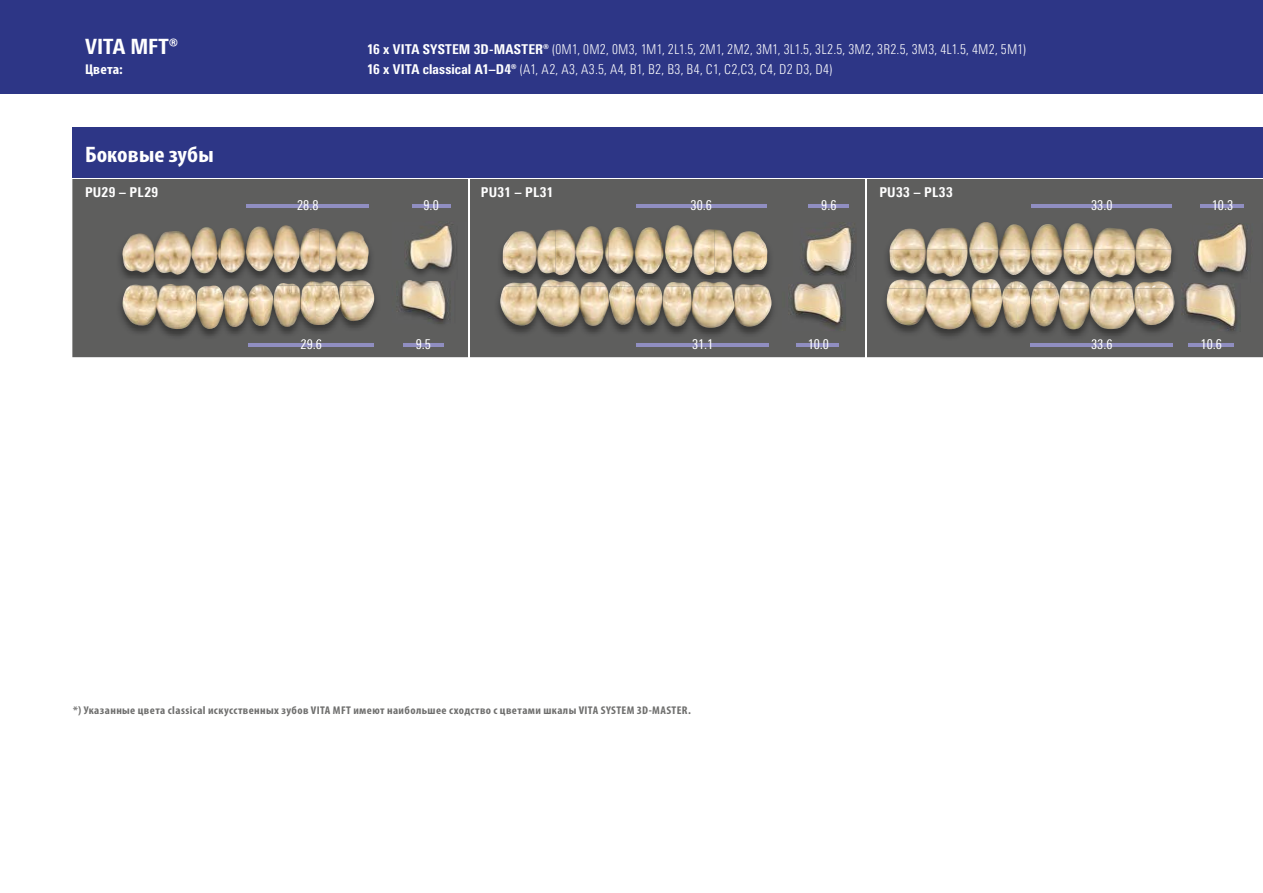
<style>
.page{position:relative;width:1263px;height:893px;background:#fff}
.page>*{position:absolute;margin:0;border:0;box-sizing:border-box;transform-origin:0 0}
.t1{font:700 condensed 22.5px "Myriad Pro";letter-spacing:.005em;color:#fff;scale:1.08 1}
.t2{font:800 condensed 21px "Univers Next Pro";letter-spacing:.005em;color:#fff}
.t3{font:700 condensed 14.25px "Myriad Pro";letter-spacing:.01em;color:#fff;scale:1.08 1}
.t4{font:300 condensed 13.5px/19.8px "Univers Next Pro";letter-spacing:.015em;color:#fff}
.t5{font:condensed 13.5px "Univers Next Pro";color:#fff}
.t6{font:800 condensed 13.5px "Univers Next Pro";letter-spacing:.025em;color:#fff}
.t7{font:700 condensed 11.25px "Myriad Pro";letter-spacing:.035em;color:#6f6f6e;scale:1.08 1}
.s1{font-weight:800}
</style>
<div class="page">
<div style="left:72px;top:128px;width:1191px;height:51px;background:#2d3686"></div>
<div style="left:72px;top:179px;width:1191px;height:178px;background:#5e5e5d"></div>
<hr style="left:72px;top:178px;width:397px;height:1px;background:#fff">
<hr style="left:469px;top:178px;width:397px;height:1px;background:#fff">
<hr style="left:866px;top:178px;width:397px;height:1px;background:#fff">
<hr style="left:468px;top:179px;width:2px;height:178px;background:#fff">
<hr style="left:865px;top:179px;width:2px;height:178px;background:#fff">
<div style="left:0;top:0;width:1263px;height:94px;background:#2d3686"></div>
<hr style="left:247px;top:204px;width:122px;height:4px;background:#908ec1">
<hr style="left:1032px;top:204px;width:140px;height:4px;background:#908ec1">
<hr style="left:636px;top:204px;width:130px;height:4px;background:#908ec1">
<hr style="left:412px;top:204px;width:38px;height:4px;background:#908ec1">
<hr style="left:1200px;top:204px;width:44px;height:4px;background:#908ec1">
<hr style="left:808px;top:204px;width:41px;height:4px;background:#908ec1">
<hr style="left:248px;top:343px;width:126px;height:3px;background:#908ec1">
<hr style="left:1030px;top:343px;width:143px;height:3px;background:#908ec1">
<hr style="left:637px;top:343px;width:132px;height:3px;background:#908ec1">
<hr style="left:403px;top:343px;width:41px;height:3px;background:#908ec1">
<hr style="left:1188px;top:343px;width:45px;height:3px;background:#908ec1">
<hr style="left:797px;top:343px;width:42px;height:3px;background:#908ec1">
<img style="left:117px;top:225px;width:257px;height:54px">
<img style="left:122px;top:227px;width:99px;height:48px">
<img style="left:221px;top:225px;width:98px;height:48px">
<img style="left:319px;top:228px;width:50px;height:43px">
<img style="left:497px;top:224px;width:276px;height:55px">
<img style="left:503px;top:230px;width:52px;height:44px">
<img style="left:555px;top:225px;width:160px;height:50px">
<img style="left:714px;top:229px;width:53px;height:44px">
<img style="left:883px;top:222px;width:295px;height:57px">
<img style="left:889px;top:222px;width:283px;height:55px">
<div style="left:392px;top:221px;width:76px;height:60px;background:#5e5e5e"></div>
<img style="left:404px;top:226px;width:53px;height:54px">
<img style="left:792px;top:222px;width:78px;height:60px">
<img style="left:865px;top:222px;width:2px;height:60px">
<img style="left:800px;top:228px;width:57px;height:54px">
<img style="left:1190px;top:223px;width:73px;height:60px">
<img style="left:1193px;top:225px;width:58px;height:58px">
<img style="left:224px;top:286px;width:150px;height:43px">
<img style="left:301px;top:339px;width:20px;height:2px">
<img style="left:117px;top:279px;width:257px;height:7px">
<img style="left:340px;top:286px;width:34px;height:35px">
<img style="left:340px;top:280px;width:31px;height:6px">
<img style="left:301px;top:286px;width:39px;height:39px">
<img style="left:304px;top:281px;width:33px;height:5px">
<img style="left:248px;top:286px;width:53px;height:41px">
<img style="left:277px;top:283px;width:20px;height:3px">
<img style="left:122px;top:286px;width:102px;height:43px">
<img style="left:130px;top:284px;width:59px;height:2px">
<svg style="left:255px;top:284px;width:11px;height:2px"></svg>
<svg style="left:229px;top:285px;width:10px;height:3px"></svg>
<img style="left:494px;top:279px;width:283px;height:60px">
<img style="left:500px;top:286px;width:271px;height:42px">
<img style="left:504px;top:280px;width:102px;height:6px">
<img style="left:612px;top:281px;width:20px;height:5px">
<img style="left:696px;top:281px;width:35px;height:5px">
<img style="left:666px;top:282px;width:23px;height:4px">
<svg style="left:641px;top:283px;width:4px;height:3px"></svg>
<img style="left:738px;top:284px;width:27px;height:2px">
<img style="left:881px;top:279px;width:299px;height:62px">
<img style="left:1092px;top:339px;width:20px;height:2px">
<img style="left:883px;top:279px;width:291px;height:9px">
<img style="left:887px;top:288px;width:143px;height:41px">
<img style="left:889px;top:279px;width:111px;height:9px">
<img style="left:1058px;top:288px;width:77px;height:41px">
<img style="left:1093px;top:281px;width:39px;height:7px">
<img style="left:1031px;top:288px;width:28px;height:38px">
<img style="left:1033px;top:281px;width:24px;height:7px">
<img style="left:1061px;top:281px;width:28px;height:7px">
<img style="left:1004px;top:281px;width:24px;height:7px">
<img style="left:1134px;top:288px;width:40px;height:37px">
<img style="left:1135px;top:281px;width:36px;height:7px">
<img style="left:396px;top:323px;width:54px;height:6px">
<img style="left:392px;top:269px;width:63px;height:54px">
<img style="left:404px;top:269px;width:51px;height:11px">
<img style="left:788px;top:331px;width:58px;height:2px">
<img style="left:782px;top:277px;width:64px;height:54px">
<img style="left:800px;top:277px;width:46px;height:6px">
<svg style="left:792px;top:277px;width:8px;height:5px"></svg>
<img style="left:788px;top:284px;width:58px;height:47px">
<img style="left:1181px;top:284px;width:60px;height:52px">
<img style="left:1178px;top:272px;width:15px;height:12px">
<img style="left:1193px;top:272px;width:47px;height:12px">
<svg style="left:1190px;top:272px;width:3px;height:11px"></svg>
<img style="left:1174px;top:279px;width:6px;height:52px">
<svg style="left:1174px;top:272px;width:4px;height:16px"></svg>
<img style="left:1180px;top:284px;width:60px;height:47px">
<h2 class="t2" style="left:85px;top:34px;width:94px">VITA MFT®</h2>
<p class="t3" style="left:85px;top:61px;width:36px">Цвета:</p>
<h1 class="t1" style="left:85px;top:140px;width:121px">Боковые зубы</h1>
<p class="t4" style="left:367px;top:39px;width:661px"><span class="s1">16 x VITA SYSTEM 3D-MASTER®</span> (0M1, 0M2, 0M3, 1M1, 2L1.5, 2M1, 2M2, 3M1, 3L1.5, 3L2.5, 3M2, 3R2.5, 3M3, 4L1.5, 4M2, 5M1)<br><span class="s1">16 x VITA classical A1–D4®</span> (A1, A2, A3, A3.5, A4, B1, B2, B3, B4, C1, C2,C3, C4, D2 D3, D4)</p>
<p class="t6" style="left:85px;top:184px;width:75px">PU29 – PL29</p>
<p class="t6" style="left:481px;top:184px;width:74px">PU31 – PL31</p>
<p class="t6" style="left:879px;top:184px;width:75px">PU33 – PL33</p>
<p class="t5" style="left:297px;top:198px;width:23px">28.8</p>
<p class="t5" style="left:423px;top:198px;width:17px">9.0</p>
<p class="t5" style="left:690px;top:198px;width:23px">30.6</p>
<p class="t5" style="left:821px;top:198px;width:17px">9.6</p>
<p class="t5" style="left:1091px;top:198px;width:23px">33.0</p>
<p class="t5" style="left:1212px;top:198px;width:23px">10.3</p>
<p class="t5" style="left:416px;top:337px;width:17px">9.5</p>
<p class="t5" style="left:692px;top:337px;width:23px">31.1</p>
<p class="t5" style="left:808px;top:337px;width:23px">10.0</p>
<p class="t5" style="left:1091px;top:337px;width:23px">33.6</p>
<p class="t5" style="left:1200px;top:337px;width:23px">10.6</p>
<p class="t7" style="left:73px;top:703px;width:573px">*) Указанные цвета classical искусственных зубов VITA MFT имеют наибольшее сходство с цветами шкалы VITA SYSTEM 3D-MASTER.</p>
</div>
